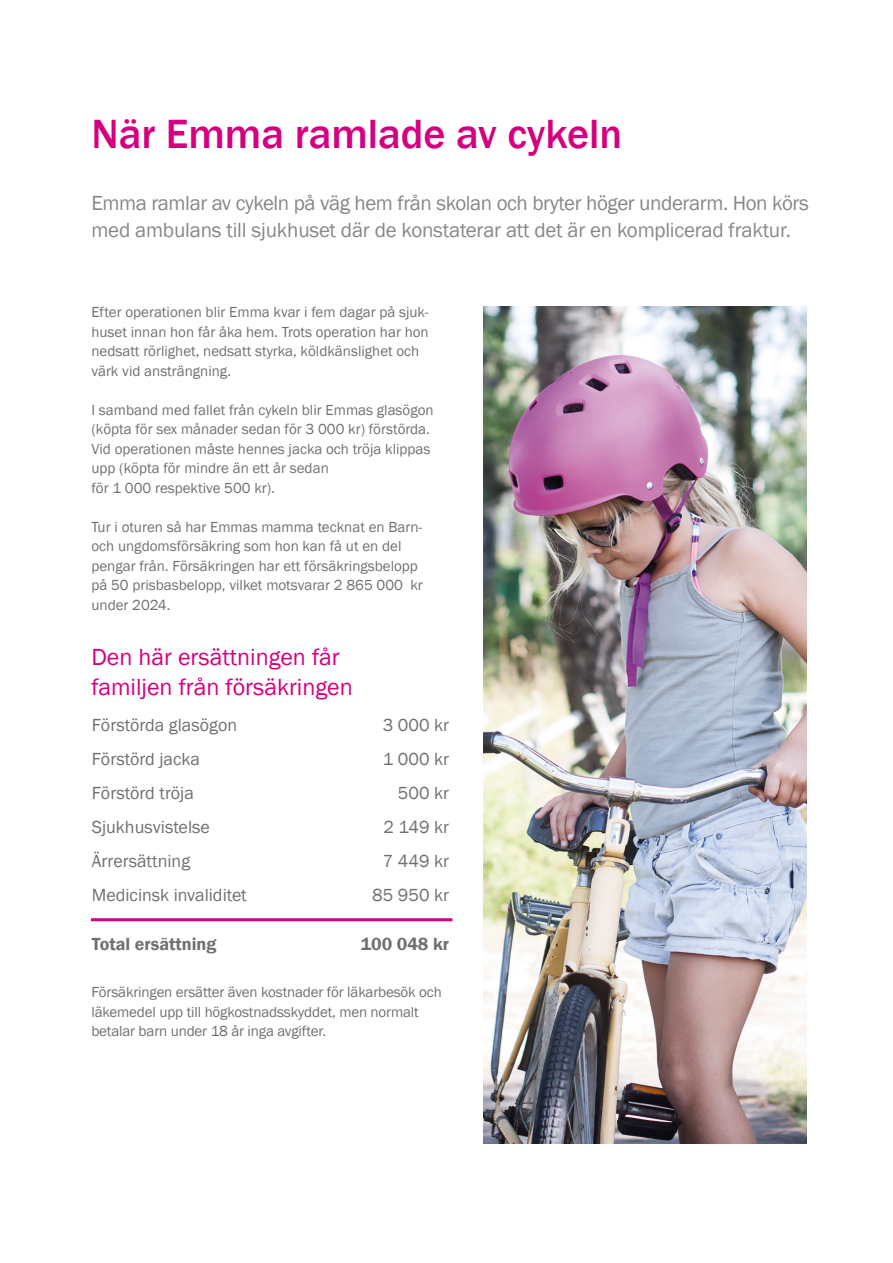
<style>
.page{position:relative;width:893px;height:1263px;background:#fff}
.page>*{position:absolute;margin:0;border:0;box-sizing:border-box;transform-origin:0 0}
.Rubrik{font:500 42px "Franklin Gothic";color:#d4007f}
.t1{font:24px/30px "Franklin Gothic";color:#d4007f}
.Rubrik-2{font:21px/27px "Franklin Gothic";letter-spacing:-.015em;color:#878787}
.Rubrik-3{font:18px "Franklin Gothic";color:#70706f}
.Brödtext{font:18px "Franklin Gothic";color:#70706f}
.Brödtext-2{font:600 18px "Franklin Gothic";color:#70706f}
.Rubrik-4{font:600 18px "Franklin Gothic";color:#70706f}
.Rubrik-5{font:15px/19.5px "Franklin Gothic";color:#70706f}
</style>
<div class="page">
<img style="left:483px;top:306px;width:323px;height:838px">
<hr style="left:91px;top:918px;width:361px;height:3px;background:#d4007f">
<p class="Rubrik" style="left:91px;top:108px;width:532px">När Emma ramlade av cykeln</p>
<p class="Rubrik-2" style="left:91px;top:189px;width:719px">Emma ramlar av cykeln på väg hem från skolan och bryter höger underarm. Hon körs med ambulans till sjukhuset där de konstaterar att det är en komplicerad fraktur.</p>
<p class="Rubrik-5" style="left:91px;top:303px;width:339px">Efter operationen blir Emma kvar i fem dagar på sjuk&shy;huset innan hon får åka hem. Trots operation har hon nedsatt rörlighet, nedsatt styrka, köldkänslighet och värk vid ansträngning.</p>
<p class="Rubrik-5" style="left:91px;top:400px;width:344px">I samband med fallet från cykeln blir Emmas glasögon (köpta för sex månader sedan för 3 000 kr) förstörda.<br>Vid operationen måste hennes jacka och tröja klippas upp (köpta för mindre än ett år sedan<br>för 1 000 respektive 500 kr).</p>
<p class="Rubrik-5" style="left:91px;top:517px;width:333px">Tur i oturen så har Emmas mamma tecknat en Barn&shy;och ungdomsförsäkring som hon kan få ut en del pengar från. Försäkringen har ett försäkringsbelopp på 50 prisbasbelopp, vilket motsvarar 2 865 000 kr under 2024.</p>
<p class="t1" style="left:91px;top:643px;width:263px">Den här ersättningen får familjen från försäkringen</p>
<p class="Rubrik-3" style="left:92px;top:714px;width:147px">Förstörda glasögon</p>
<p class="Rubrik-3" style="left:383px;top:714px;width:68px">3 000 kr</p>
<p class="Rubrik-3" style="left:92px;top:748px;width:110px">Förstörd jacka</p>
<p class="Brödtext" style="left:383px;top:748px;width:68px">1 000 kr</p>
<p class="Rubrik-3" style="left:92px;top:782px;width:104px">Förstörd tröja</p>
<p class="Brödtext" style="left:398px;top:782px;width:53px">500 kr</p>
<p class="Rubrik-3" style="left:92px;top:816px;width:120px">Sjukhusvistelse</p>
<p class="Brödtext" style="left:383px;top:816px;width:67px">2 149 kr</p>
<p class="Rubrik-3" style="left:92px;top:850px;width:100px">Ärrersättning</p>
<p class="Brödtext" style="left:383px;top:850px;width:68px">7 449 kr</p>
<p class="Rubrik-3" style="left:92px;top:883px;width:157px">Medicinsk invaliditet</p>
<p class="Brödtext" style="left:372px;top:883px;width:78px">85 950 kr</p>
<p class="Brödtext-2" style="left:92px;top:933px;width:126px">Total ersättning</p>
<p class="Rubrik-4" style="left:361px;top:933px;width:90px">100 048 kr</p>
<p class="Rubrik-5" style="left:91px;top:983px;width:352px">Försäkringen ersätter även kostnader för läkarbesök och läkemedel upp till högkostnadsskyddet, men normalt betalar barn under 18 år inga avgifter.</p>
</div>
